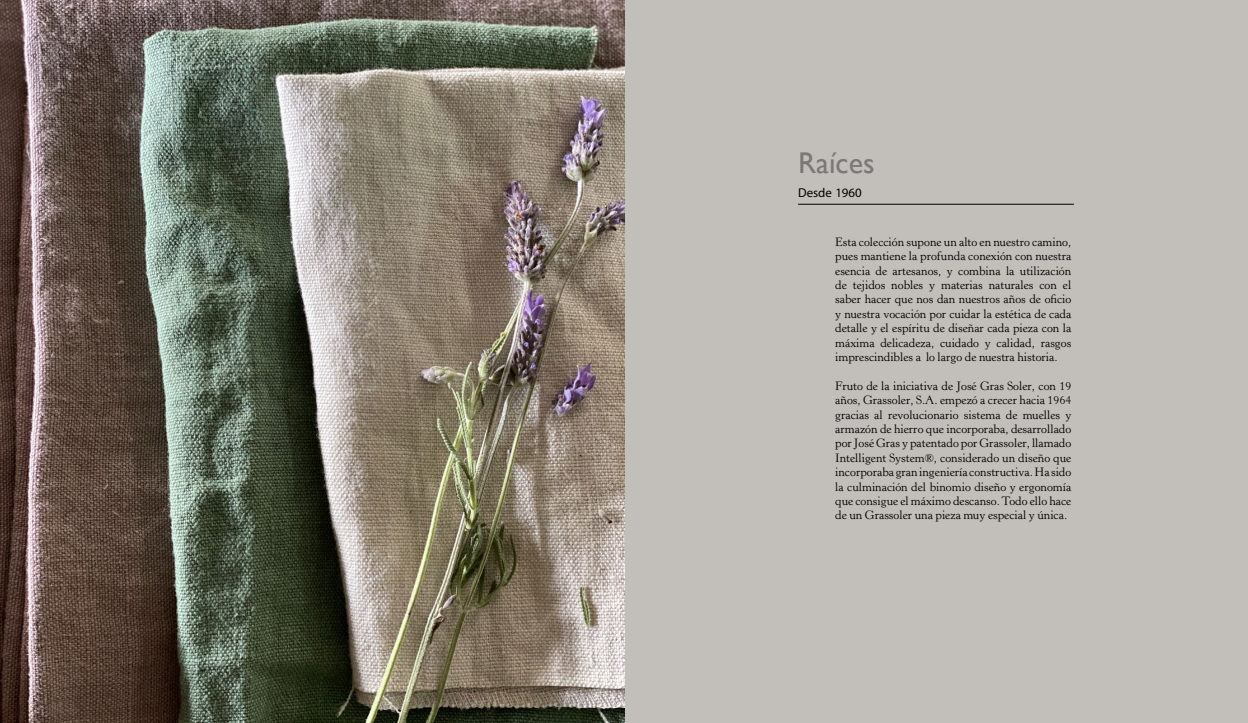
<style>
.page{position:relative;width:1248px;height:723px;background:#fff}
.page>*{position:absolute;margin:0;border:0;box-sizing:border-box;transform-origin:0 0}
.t1{font:30px "Gill Sans";color:#7d7878}
.t2{font:18px "Myriad Arabic";color:#000}
.t3{font:12px/14.4px "Horley Old Style MT Std";color:#000;text-align:justify}
</style>
<div class="page">
<div style="left:624px;top:0;width:623px;height:723px;background:#c2bfba"></div>
<hr style="left:798px;top:204px;width:275px;height:1px;background:#000">
<img style="left:0;top:0;width:624px;height:723px">
<h1 class="t1" style="left:798px;top:145px;width:78px">Raíces</h1>
<h2 class="t2" style="left:798px;top:180px;width:65px">Desde 1960</h2>
<p class="t3" style="left:835px;top:235px;width:238px">Esta colección supone un alto en nuestro camino, pues mantiene la profunda conexión con nuestra esencia de artesanos, y combina la utilización de tejidos nobles y materias naturales con el saber hacer que nos dan nuestros años de oficio y nuestra vocación por cuidar la estética de cada detalle y el espíritu de diseñar cada pieza con la máxima delicadeza, cuidado y calidad, rasgos imprescindibles a lo largo de nuestra historia.</p>
<p class="t3" style="left:835px;top:379px;width:238px">Fruto de la iniciativa de José Gras Soler, con 19 años, Grassoler, S.A. empezó a crecer hacia 1964 gracias al revolucionario sistema de muelles y armazón de hierro que incorporaba, desarrollado por José Gras y patentado por Grassoler, llamado Intelligent System®, considerado un diseño que incorporaba gran ingeniería constructiva. Ha sido la culminación del binomio diseño y ergonomía que consigue el máximo descanso. Todo ello hace de un Grassoler una pieza muy especial y única.</p>
</div>
